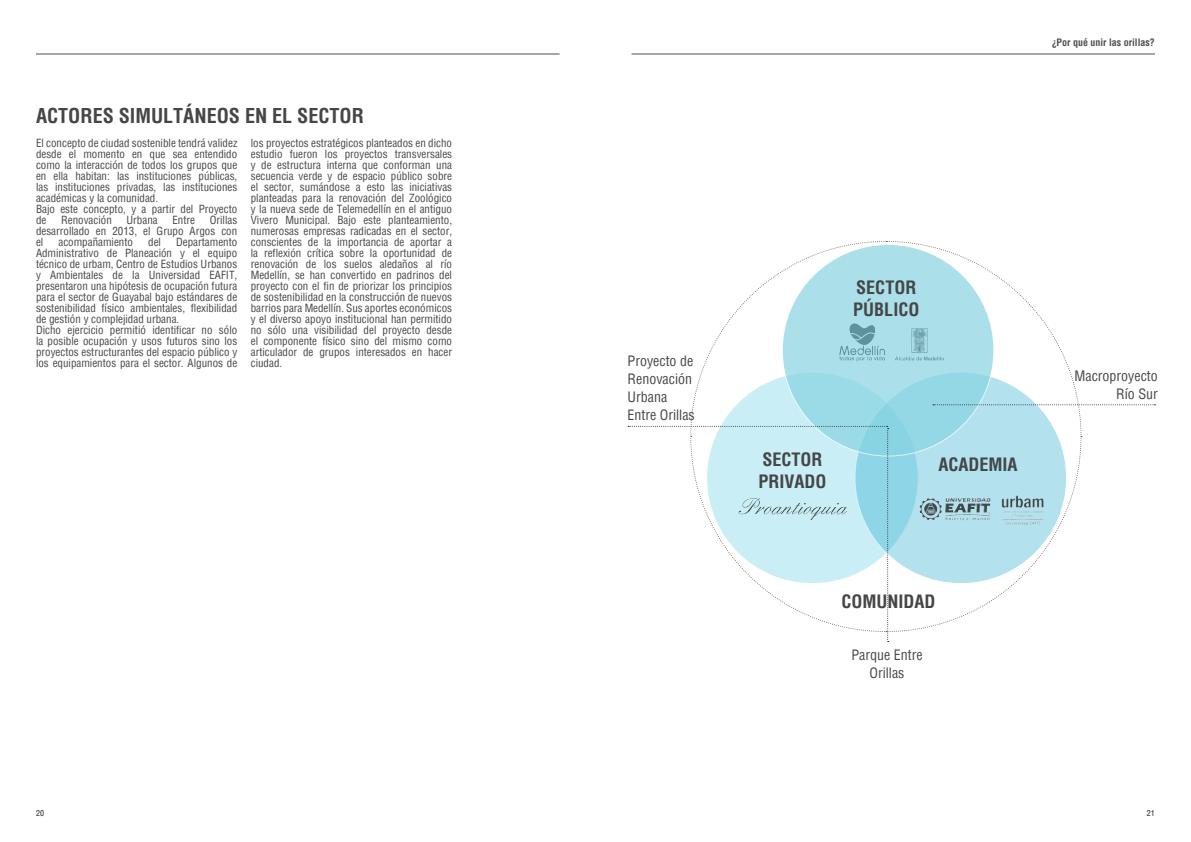
<style>
.page{position:relative;width:1191px;height:842px;background:#fff}
.page>*{position:absolute;margin:0;border:0;box-sizing:border-box;transform-origin:0 0}
.t1{font:700 condensed 20px "Helvetica";color:#454647}
.t2{font:700 condensed 18px/21.6px "Helvetica";color:#454647}
.t3{font:condensed 14px/18px "Helvetica";color:#454647}
.t4{font:condensed 11px/11px "Helvetica";color:#454647}
.t5{font:700 condensed 10px "Helvetica";color:#231f20}
.t6{font:condensed 8px "Helvetica";color:#231f20}
</style>
<div class="page">
<svg style="left:628px;top:241px;width:527px;height:401px"></svg>
<hr style="left:631px;top:54px;width:524px;height:1px;background:#231f20">
<hr style="left:36px;top:54px;width:523px;height:1px;background:#231f20">
<h1 class="t1" style="left:36px;top:102px;width:329px">ACTORES SIMULTÁNEOS EN EL SECTOR</h1>
<p class="t4" style="left:36px;top:138px;width:203px">El concepto de ciudad sostenible tendrá validez desde el momento en que sea entendido como la interacción de todos los grupos que en ella habitan: las instituciones públicas, las instituciones privadas, las instituciones académicas y la comunidad.<br>Bajo este concepto, y a partir del Proyecto de</p>
<p class="t4" style="left:251px;top:138px;width:203px;text-align:justify">los proyectos estratégicos planteados en dicho estudio fueron los proyectos transversales y de estructura interna que conforman una secuencia verde y de espacio público sobre el sector, sumándose a esto las iniciativas planteadas para la renovación del Zoológico y la nueva sede de Telemedellín en el antiguo Vivero Municipal. Bajo este planteamiento, numerosas empresas radicadas en el sector, conscientes de la importancia de aportar a la reflexión crítica sobre la oportunidad de renovación de los suelos aledaños al río Medellín, se han convertido en padrinos del proyecto con el fin de priorizar los principios de sostenibilidad en la construcción de nuevos barrios para Medellín. Sus aportes económicos y el diverso apoyo institucional han permitido no sólo una visibilidad del proyecto desde el componente físico sino del mismo como articulador de grupos interesados en hacer ciudad.</p>
<p class="t4" style="left:36px;top:215px;width:203px;text-align:justify;text-indent:174px">Orillas desarrollado en 2013, el Grupo Argos con el</p>
<p class="t4" style="left:61px;top:215px;width:52px">Renovación</p>
<p class="t4" style="left:127px;top:215px;width:33px">Urbana</p>
<p class="t4" style="left:172px;top:215px;width:24px">Entre</p>
<p class="t4" style="left:36px;top:237px;width:203px;text-indent:140px">Departamento Administrativo de Planeación y el equipo técnico de urbam, Centro de Estudios Urbanos y Ambientales de la Universidad EAFIT, presentaron una hipótesis de ocupación futura para el sector de Guayabal bajo estándares de sostenibilidad físico ambientales, flexibilidad de gestión y complejidad urbana.<br>Dicho ejercicio permitió identificar no sólo la posible ocupación y usos futuros sino los proyectos estructurantes del espacio público y los equipamientos para el sector. Algunos de</p>
<p class="t4" style="left:58px;top:237px;width:76px">acompañamiento</p>
<p class="t4" style="left:148px;top:237px;width:14px">del</p>
<p class="t5" style="left:1051px;top:35px;width:105px">¿POR QUÉ UNIR LAS ORILLAS?</p>
<p class="t3" style="left:627px;top:351px;width:69px">Proyecto de<br>Renovación<br>Urbana<br>Entre Orillas</p>
<h2 class="t2" style="left:853px;top:276px;width:65px">SECTOR<br>PÚBLICO</h2>
<h2 class="t2" style="left:758px;top:448px;width:58px">SECTOR<br>PRIVADO</h2>
<h2 class="t2" style="left:938px;top:454px;width:81px">ACADEMIA</h2>
<h2 class="t2" style="left:841px;top:590px;width:23px">COMUN</h2>
<h2 class="t2" style="left:898px;top:590px;width:37px">IDAD</h2>
<p class="t3" style="left:851px;top:646px;width:73px;text-align:center">Parque Entre<br>Orillas</p>
<p class="t3" style="left:1074px;top:367px;width:85px;text-align:right">Macroproyecto<br>Río Sur</p>
<p class="t6" style="left:36px;top:808px;width:9px">20</p>
<p class="t6" style="left:1147px;top:808px;width:9px">21</p>
</div>
